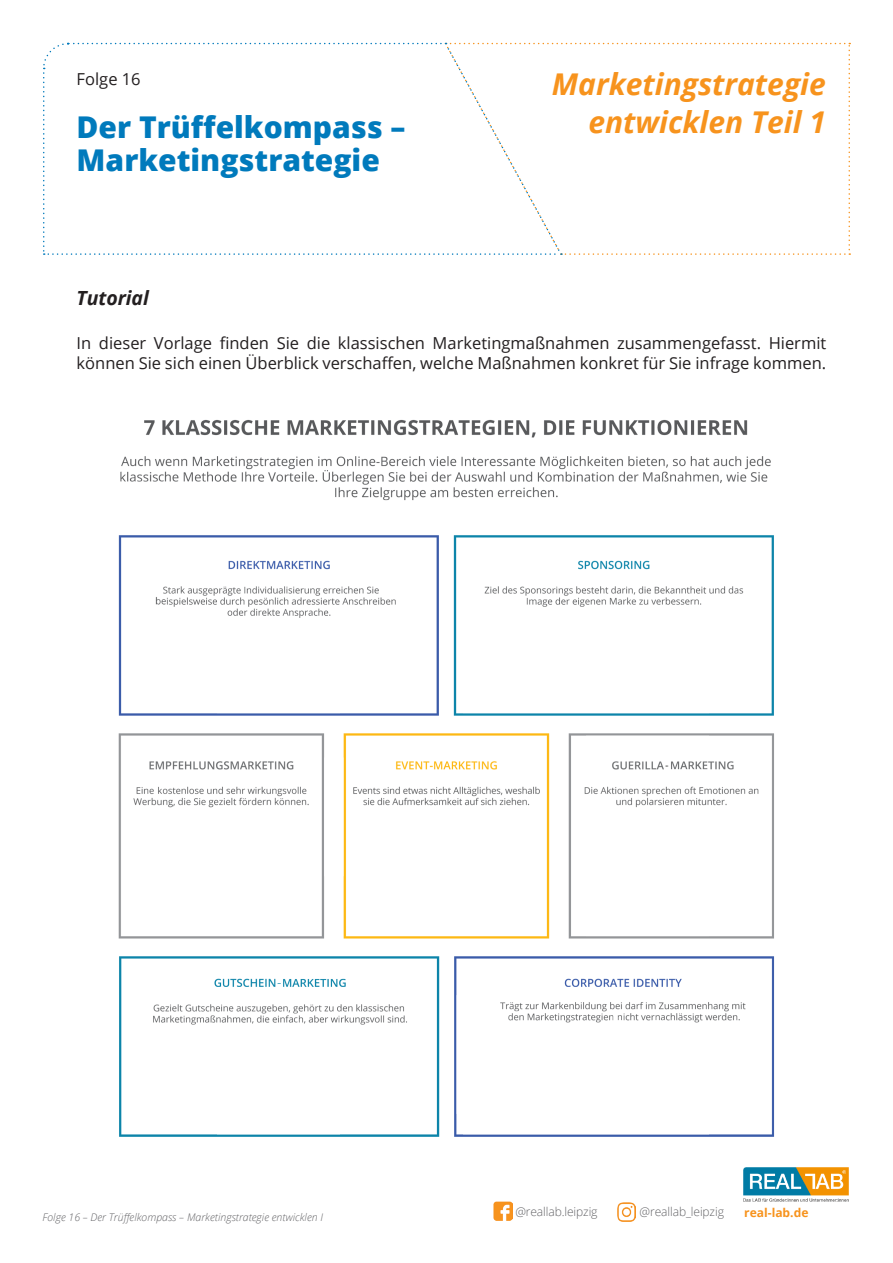
<style>
.page{position:relative;width:893px;height:1263px;background:#fff}
.page>*{position:absolute;margin:0;border:0;box-sizing:border-box;transform-origin:0 0}
.t1{font:800 30px/33px "Open Sans";color:#007abc}
.t2{font:italic 700 30px/37.8px "Open Sans";color:#f7931d;text-align:right}
.t3{font:italic 700 19.5px "Open Sans";letter-spacing:-.005em;color:#231f20}
.t4{font:16.5px/19.8px "Open Sans";color:#231f20}
.t5{font:300 12px "Open Sans";letter-spacing:-.01em;color:#636366}
.t6{font:700 12px "Open Sans";color:#f7931d}
.t7{font:italic 300 10.5px "Open Sans";color:#636366}
</style>
<div class="page">
<svg style="left:43px;top:42px;width:807px;height:213px"></svg>
<img style="left:494px;top:1201px;width:18px;height:19px">
<img style="left:617px;top:1203px;width:19px;height:18px">
<img style="left:118px;top:420px;width:657px;height:717px">
<img style="left:743px;top:1167px;width:106px;height:34px">
<p class="t4" style="left:77px;top:69px;width:66px">Folge 16</p>
<h1 class="t1" style="left:77px;top:109px;width:330px">Der Trüffelkompass –<br>Marketingstrategie</h1>
<h1 class="t2" style="left:552px;top:65px;width:276px">Marketingstrategie entwicklen Teil 1</h1>
<p class="t3" style="left:77px;top:284px;width:74px">Tutorial</p>
<p class="t4" style="left:77px;top:333px;width:751px">In dieser Vorlage finden Sie die klassischen Marketingmaßnahmen zusammengefasst. Hiermit können Sie sich einen Überblick verschaffen, welche Maßnahmen konkret für Sie infrage kommen.</p>
<p class="t7" style="left:43px;top:1210px;width:282px">Folge 16 – Der Trüffelkompass – Marketingstrategie entwicklen I</p>
<p class="t5" style="left:515px;top:1203px;width:84px">@reallab.leipzig</p>
<p class="t5" style="left:640px;top:1203px;width:86px">@reallab_leipzig</p>
<p class="t6" style="left:744px;top:1204px;width:66px">real-lab.de</p>
</div>
